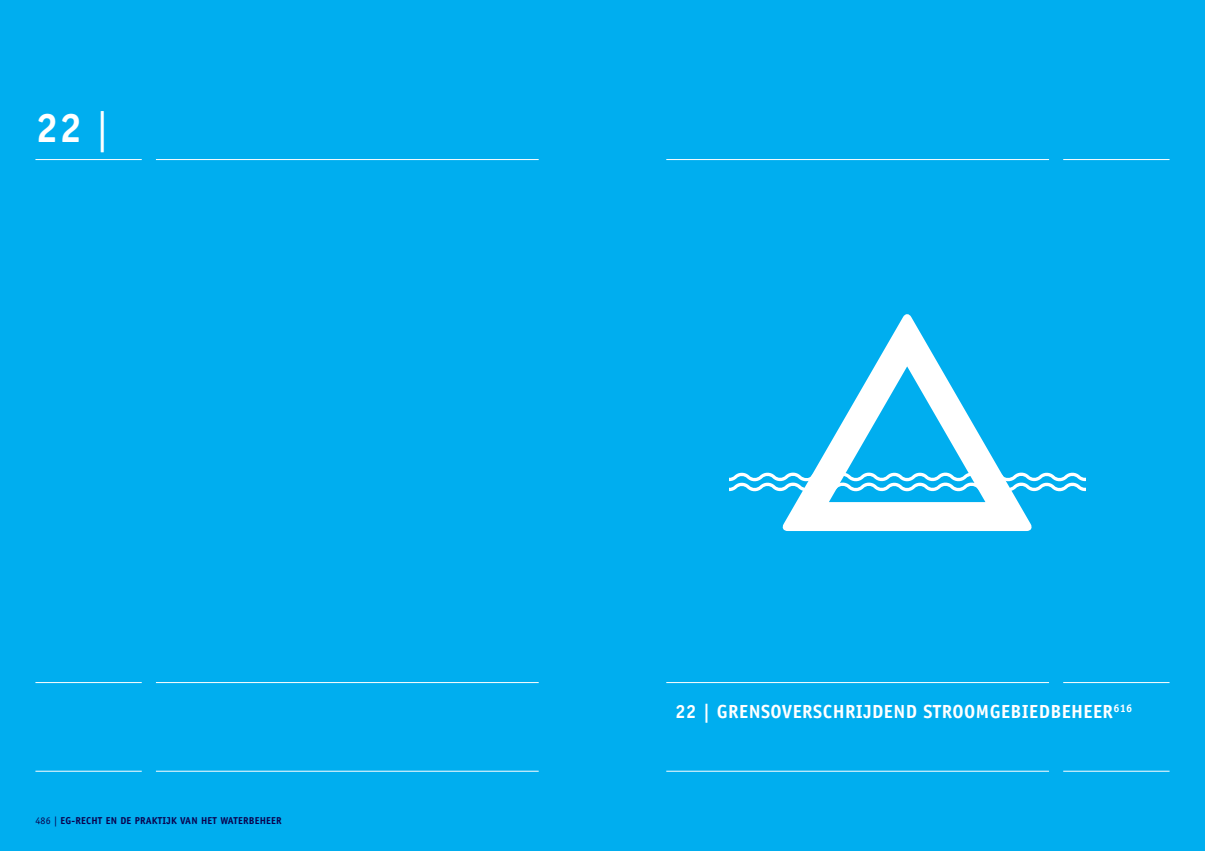
<style>
.page{position:relative;width:1205px;height:851px;background:#fff}
.page>*{position:absolute;margin:0;border:0;box-sizing:border-box;transform-origin:0 0}
.t1{font:700 41.25px "Officina Sans";color:#fff}
.t2{font:700 19px "Officina Sans";letter-spacing:.02em;color:#fff}
.t3{font:700 10px "Officina Sans";letter-spacing:.02em;color:#0a024e}
.s1{font-weight:400}
</style>
<div class="page">
<div style="left:0;top:0;width:602px;height:850px;background:#00aeef"></div>
<div style="left:602px;top:0;width:603px;height:850px;background:#00aeef"></div>
<hr style="left:1063px;top:770px;width:106px;height:1px;background:#fff">
<hr style="left:666px;top:770px;width:383px;height:1px;background:#fff">
<hr style="left:156px;top:770px;width:383px;height:1px;background:#fff">
<hr style="left:35px;top:770px;width:107px;height:1px;background:#fff">
<svg style="left:729px;top:472px;width:356px;height:20px"></svg>
<svg style="left:781px;top:314px;width:252px;height:217px"></svg>
<hr style="left:35px;top:159px;width:107px;height:1px;background:#fff">
<hr style="left:156px;top:159px;width:383px;height:1px;background:#fff">
<hr style="left:666px;top:159px;width:383px;height:1px;background:#fff">
<hr style="left:1063px;top:159px;width:106px;height:1px;background:#fff">
<hr style="left:35px;top:682px;width:107px;height:1px;background:#fff">
<hr style="left:156px;top:682px;width:383px;height:1px;background:#fff">
<hr style="left:666px;top:682px;width:383px;height:1px;background:#fff">
<hr style="left:1063px;top:682px;width:106px;height:1px;background:#fff">
<p class="t1" style="left:35px;top:102px;width:75px">22 <span class="s1">|</span></p>
<p class="t3" style="left:35px;top:814px;width:248px"><span class="s1">486 |</span> EG-RECHT EN DE PRAKTIJK VAN HET WATERBEHEER</p>
<p class="t2" style="left:675px;top:699px;width:459px">22 | GRENSOVERSCHRIJDEND STROOMGEBIEDBEHEER<sup>616</sup></p>
</div>
